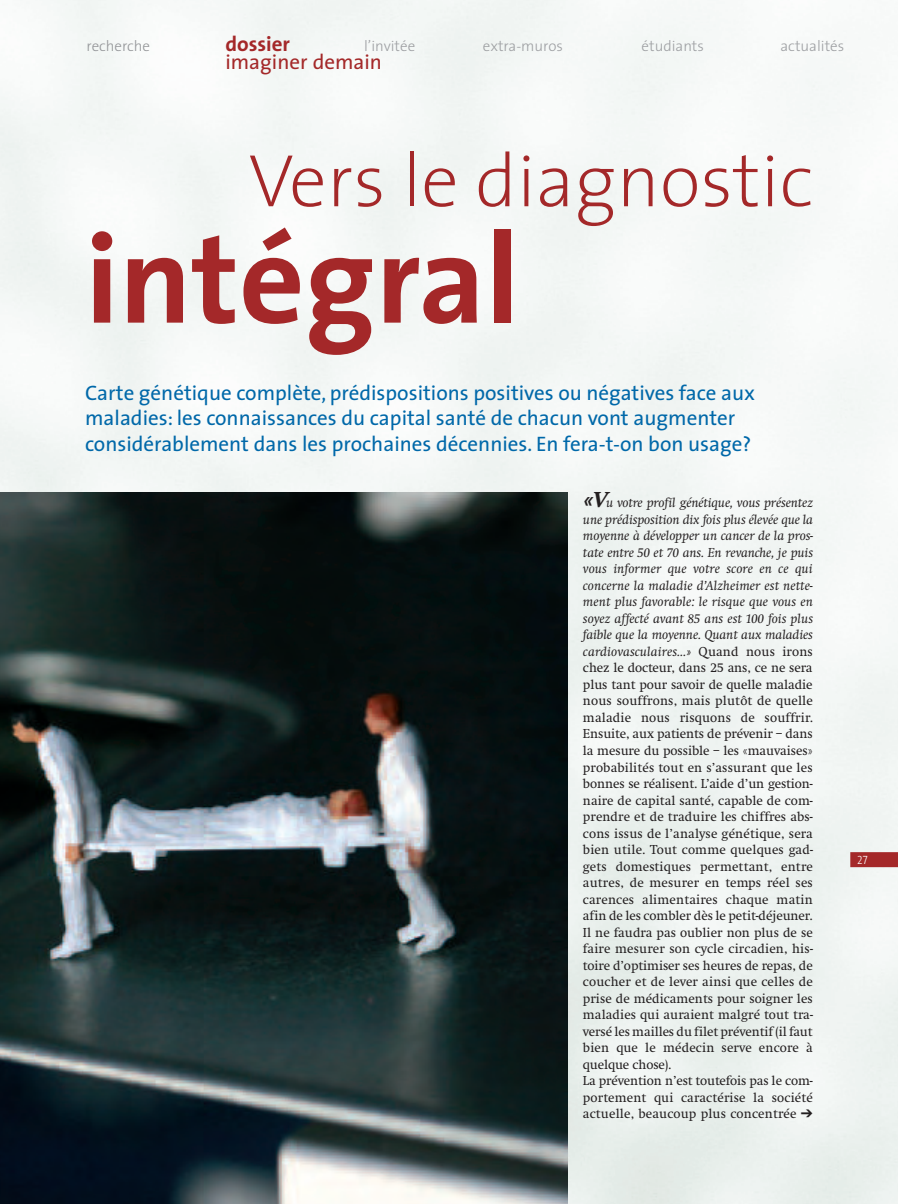
<style>
.page{position:relative;width:898px;height:1204px;background:#fff}
.page>*{position:absolute;margin:0;border:0;box-sizing:border-box;transform-origin:0 0}
.t1{font:700 127.5px "The Sans";color:#a42829}
.t2{font:200 75px "The Sans";color:#a42829}
.t3{font:21px/25.2px "The Sans";color:#0068a9}
.t4{font:21px "The Sans";color:#a42829}
.t5{font:700 21px "The Sans";color:#a42829}
.t6{font:300 15px "The Sans";color:#9d9fa2}
.t7{font:300 15px "The Sans";color:#939598}
.t8{font:13.5px/16.5px "Swift";color:#231f20}
.t9{font:12px "The Sans Light Caps";color:#fff;scale:.9 1}
.s1{font-weight:800;font-style:italic;font-size:22.5px}
.s2{font-style:italic}
</style>
<div class="page">
<img style="left:0;top:0;width:897px;height:1203px">
<div style="left:850px;top:852px;width:47px;height:15px;background:#a42829"></div>
<img style="left:0;top:493px;width:567px;height:710px">
<p class="t7" style="left:87px;top:40px;width:65px">recherche</p>
<h3 class="t5" style="left:225px;top:36px;width:66px">dossier</h3>
<p class="t6" style="left:364px;top:40px;width:53px">l’invitée</p>
<p class="t6" style="left:483px;top:40px;width:81px">extra-muros</p>
<p class="t6" style="left:641px;top:40px;width:64px">étudiants</p>
<p class="t6" style="left:780px;top:40px;width:65px">actualités</p>
<h3 class="t4" style="left:225px;top:54px;width:158px">imaginer demain</h3>
<h2 class="t2" style="left:248px;top:151px;width:565px">Vers le diagnostic</h2>
<h1 class="t1" style="left:85px;top:229px;width:435px">intégral</h1>
<h3 class="t3" style="left:85px;top:382px;width:671px">Carte génétique complète, prédispositions positives ou négatives face aux maladies: les connaissances du capital santé de chacun vont augmenter considérablement dans les prochaines décennies. En fera-t-on bon usage?</h3>
<p class="t8" style="left:582px;top:494px;width:231px"><span class="s1">«V</span><span class="s2">u votre profil génétique, vous présentez une prédisposition dix fois plus élevée que la moyenne à développer un cancer de la pros&shy;tate entre 50 et 70 ans. En revanche, je puis vous informer que votre score en ce qui concerne la maladie d’Alzheimer est nette&shy;ment plus favorable: le risque que vous en soyez affecté avant 85 ans est 100 fois plus faible que la moyenne. Quant aux maladies cardiovasculaires…»</span> Quand nous irons chez le docteur, dans 25 ans, ce ne sera plus tant pour savoir de quelle maladie nous souffrons, mais plutôt de quelle maladie nous risquons de souffrir.<br>Ensuite, aux patients de prévenir – dans la mesure du possible – les «mauvaises» probabilités tout en s’assurant que les bonnes se réalisent. L’aide d’un gestion&shy;naire de capital santé, capable de com&shy;prendre et de traduire les chiffres abs&shy;cons issus de l’analyse génétique, sera bien utile. Tout comme quelques gad&shy;gets domestiques permettant, entre autres, de mesurer en temps réel ses carences alimentaires chaque matin afin de les combler dès le petit-déjeuner.<br>Il ne faudra pas oublier non plus de se faire mesurer son cycle circadien, his&shy;toire d’optimiser ses heures de repas, de coucher et de lever ainsi que celles de prise de médicaments pour soigner les maladies qui auraient malgré tout tra&shy;versé les mailles du filet préventif (il faut bien que le médecin serve encore à quelque chose).<br>La prévention n’est toutefois pas le com&shy;portement qui caractérise la société actuelle, beaucoup plus concentrée ➔</p>
<p class="t9" style="left:856px;top:855px;width:13px">27</p>
</div>
